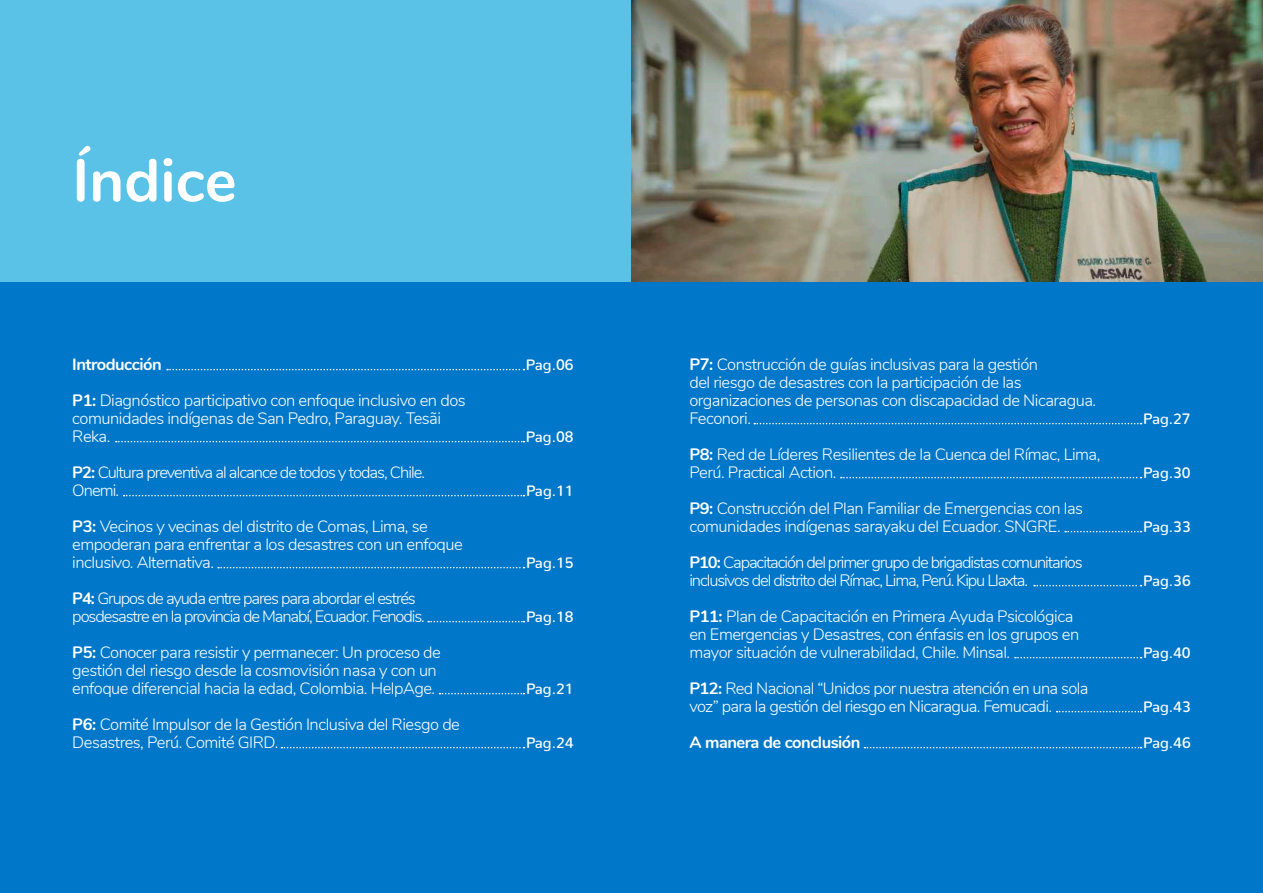
<style>
.page{position:relative;width:1263px;height:893px;background:#0077c8}
.page>*{position:absolute;margin:0;border:0;box-sizing:border-box;transform-origin:0 0}
.t1{font:700 60px "Nunito";color:#fff}
.t2{font:300 16.5px/18px "Nunito";letter-spacing:-.03em;color:#fff}
.t3{font:300 16.5px/18px "Nunito";letter-spacing:-.065em;color:#fff}
.t4{font:300 16.5px/18px "Nunito";letter-spacing:-.06em;color:#fff}
.t5{font:700 16.5px "Nunito";letter-spacing:-.03em;color:#fff}
.t6{font:500 15px "Nunito";color:#fff}
.s1{font-weight:700}
</style>
<div class="page">
<div style="left:0;top:0;width:1263px;height:281px;background:#5bc2e7"></div>
<svg style="left:167px;top:369px;width:357px;height:1px"></svg>
<svg style="left:116px;top:441px;width:408px;height:1px"></svg>
<svg style="left:124px;top:495px;width:400px;height:1px"></svg>
<svg style="left:218px;top:567px;width:306px;height:1px"></svg>
<svg style="left:428px;top:621px;width:96px;height:1px"></svg>
<svg style="left:281px;top:747px;width:243px;height:1px"></svg>
<svg style="left:439px;top:693px;width:85px;height:1px"></svg>
<svg style="left:754px;top:423px;width:387px;height:1px"></svg>
<svg style="left:841px;top:477px;width:300px;height:1px"></svg>
<svg style="left:1065px;top:531px;width:76px;height:1px"></svg>
<svg style="left:1034px;top:585px;width:107px;height:1px"></svg>
<svg style="left:1015px;top:657px;width:126px;height:1px"></svg>
<svg style="left:1057px;top:711px;width:84px;height:1px"></svg>
<svg style="left:864px;top:747px;width:277px;height:1px"></svg>
<img style="left:631px;top:0;width:632px;height:281px">
<h1 class="t1" style="left:72px;top:136px;width:166px">Índice</h1>
<p class="t5" style="left:72px;top:352px;width:91px">Introducción</p>
<p class="t6" style="left:526px;top:352px;width:49px">Pag.06</p>
<p class="t2" style="left:72px;top:391px;width:395px"><span class="s1">P1:</span> Diagnóstico participativo con enfoque inclusivo en dos comunidades indígenas de San Pedro, Paraguay. Tesãi<br>Reka.</p>
<p class="t6" style="left:526px;top:424px;width:49px">Pag.08</p>
<p class="t4" style="left:72px;top:463px;width:354px"><span class="s1">P2:</span> Cultura preventiva al alcance de todos y todas, Chile.<br>Onemi.</p>
<p class="t2" style="left:72px;top:517px;width:392px"><span class="s1">P3:</span> Vecinos y vecinas del distrito de Comas, Lima, se empoderan para enfrentar a los desastres con un enfoque inclusivo. Alternativa.</p>
<p class="t3" style="left:72px;top:589px;width:354px"><span class="s1">P4:</span> Grupos de ayuda entre pares para abordar el estrés posdesastre en la provincia de Manabí, Ecuador. Fenodis.</p>
<p class="t2" style="left:72px;top:643px;width:370px"><span class="s1">P5:</span> Conocer para resistir y permanecer: Un proceso de gestión del riesgo desde la cosmovisión nasa y con un enfoque diferencial hacia la edad, Colombia. HelpAge.</p>
<p class="t2" style="left:72px;top:715px;width:389px"><span class="s1">P6:</span> Comité Impulsor de la Gestión Inclusiva del Riesgo de<br>Desastres, Perú. Comité GIRD.</p>
<p class="t6" style="left:526px;top:478px;width:49px">Pag.11</p>
<p class="t6" style="left:526px;top:550px;width:49px">Pag.15</p>
<p class="t6" style="left:526px;top:604px;width:49px">Pag.18</p>
<p class="t6" style="left:526px;top:676px;width:49px">Pag.21</p>
<p class="t6" style="left:526px;top:730px;width:49px">Pag.24</p>
<p class="t2" style="left:689px;top:355px;width:408px"><span class="s1">P7:</span> Construcción de guías inclusivas para la gestión<br>del riesgo de desastres con la participación de las organizaciones de personas con discapacidad de Nicaragua.<br>Feconori.</p>
<p class="t2" style="left:689px;top:445px;width:413px"><span class="s1">P8:</span> Red de Líderes Resilientes de la Cuenca del Rímac, Lima,<br>Perú. Practical Action.</p>
<p class="t2" style="left:689px;top:499px;width:395px"><span class="s1">P9:</span> Construcción del Plan Familiar de Emergencias con las comunidades indígenas sarayaku del Ecuador. SNGRE.</p>
<p class="t3" style="left:689px;top:553px;width:395px"><span class="s1">P10:</span> Capacitación del primer grupo de brigadistas comunitarios inclusivos del distrito del Rímac, Lima, Perú. Kipu Llaxta.</p>
<p class="t2" style="left:689px;top:607px;width:391px"><span class="s1">P11:</span> Plan de Capacitación en Primera Ayuda Psicológica en Emergencias y Desastres, con énfasis en los grupos en mayor situación de vulnerabilidad, Chile. Minsal.</p>
<p class="t2" style="left:689px;top:679px;width:400px"><span class="s1">P12:</span> Red Nacional “Unidos por nuestra atención en una sola voz” para la gestión del riesgo en Nicaragua. Femucadi.</p>
<p class="t6" style="left:1143px;top:406px;width:49px">Pag.27</p>
<p class="t6" style="left:1143px;top:460px;width:49px">Pag.30</p>
<p class="t6" style="left:1143px;top:514px;width:49px">Pag.33</p>
<p class="t6" style="left:1143px;top:568px;width:49px">Pag.36</p>
<p class="t6" style="left:1143px;top:640px;width:49px">Pag.40</p>
<p class="t6" style="left:1143px;top:694px;width:49px">Pag.43</p>
<p class="t5" style="left:689px;top:730px;width:173px">A manera de conclusión</p>
<p class="t6" style="left:1143px;top:730px;width:49px">Pag.46</p>
</div>
